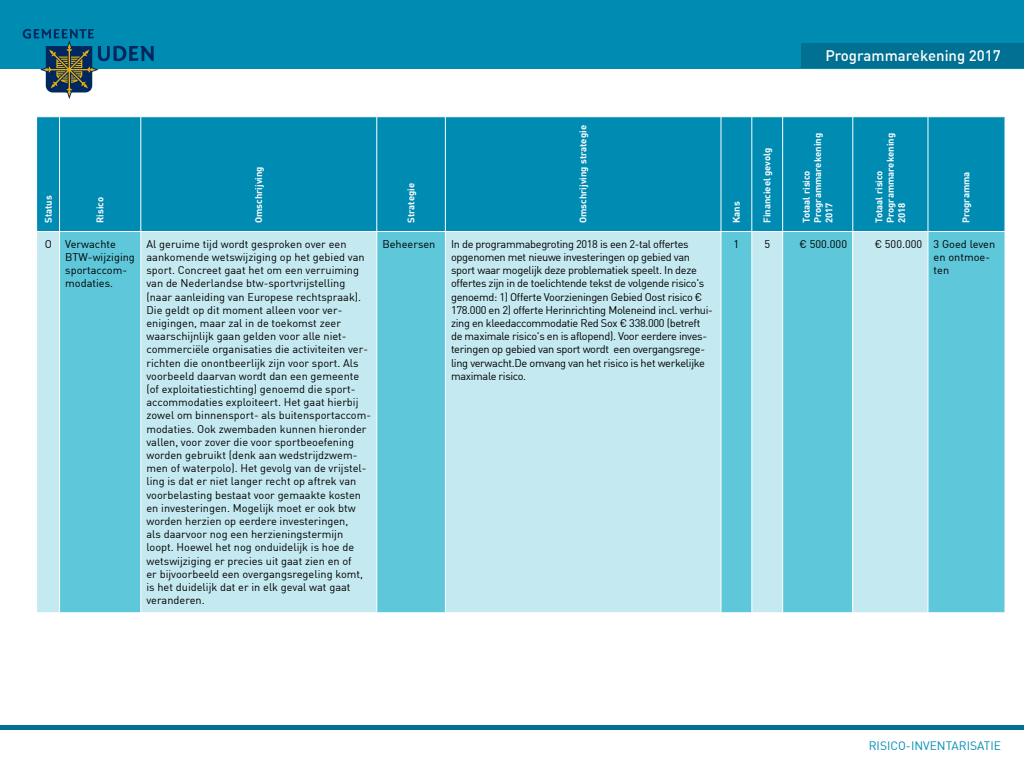
<style>
.page{position:relative;width:1024px;height:768px;background:#fff}
.page>*{position:absolute;margin:0;border:0;box-sizing:border-box;transform-origin:0 0}
.t1{font:500 15px "DIN";color:#fff}
.t2{font:12px "DIN";color:#008bb3}
.t3{font:11px/13.2px "DIN";color:#000}
.t4{font:11px/13.2px "DIN";letter-spacing:-.03em;color:#000}
.t5{font:700 9.5px/11.4px "DIN";color:#fff}
</style>
<div class="page">
<hr style="left:0;top:726px;width:1024px;height:4px;background:#007093">
<div style="left:0;top:0;width:1024px;height:68px;background:#008bb3"></div>
<div style="left:801px;top:43px;width:223px;height:25px;background:#007093"></div>
<svg style="left:23px;top:29px;width:131px;height:70px"></svg>
<div style="left:37px;top:117px;width:968px;height:114px;background:#008bb3"></div>
<div style="left:37px;top:232px;width:22px;height:381px;background:#c5e9f0"></div>
<svg style="left:60px;top:232px;width:945px;height:381px;background:#9fdce7"></svg>
<div style="left:853px;top:232px;width:75px;height:381px;background:#c5e9f0"></div>
<hr style="left:141px;top:232px;width:1px;height:381px;background:#fff">
<hr style="left:377px;top:232px;width:1px;height:381px;background:#fff">
<hr style="left:445px;top:232px;width:1px;height:381px;background:#fff">
<hr style="left:721px;top:232px;width:1px;height:381px;background:#fff">
<hr style="left:752px;top:232px;width:1px;height:381px;background:#fff">
<hr style="left:782px;top:232px;width:1px;height:381px;background:#fff">
<hr style="left:59px;top:117px;width:1px;height:114px;background:#fff">
<hr style="left:141px;top:117px;width:1px;height:114px;background:#fff">
<hr style="left:377px;top:117px;width:1px;height:114px;background:#fff">
<hr style="left:445px;top:117px;width:1px;height:114px;background:#fff">
<hr style="left:721px;top:117px;width:1px;height:114px;background:#fff">
<hr style="left:752px;top:117px;width:1px;height:114px;background:#fff">
<hr style="left:782px;top:117px;width:1px;height:114px;background:#fff">
<hr style="left:853px;top:117px;width:1px;height:114px;background:#fff">
<hr style="left:928px;top:117px;width:1px;height:114px;background:#fff">
<svg style="left:37px;top:116px;width:23px;height:1px"></svg>
<hr style="left:853px;top:232px;width:1px;height:381px;background:#fff">
<hr style="left:928px;top:232px;width:1px;height:381px;background:#fff">
<p class="t5" style="left:42px;top:223px;width:29px;rotate:-90deg">Status</p>
<p class="t5" style="left:94px;top:223px;width:27px;rotate:-90deg">Risico</p>
<p class="t5" style="left:253px;top:223px;width:58px;rotate:-90deg">Omschrijving</p>
<p class="t5" style="left:405px;top:223px;width:41px;rotate:-90deg">Strategie</p>
<p class="t5" style="left:577px;top:223px;width:99px;rotate:-90deg">Omschrijving strategie</p>
<p class="t5" style="left:730px;top:223px;width:23px;rotate:-90deg">Kans</p>
<p class="t5" style="left:761px;top:223px;width:77px;rotate:-90deg">Financieel gevolg</p>
<h1 class="t1" style="left:825px;top:46px;width:177px">Programmarekening 2017</h1>
<p class="t5" style="left:800px;top:223px;width:91px;rotate:-90deg">Totaal risico<br>Programmarekening<br>2017</p>
<p class="t5" style="left:873px;top:223px;width:91px;rotate:-90deg">Totaal risico<br>Programmarekening<br>2018</p>
<p class="t5" style="left:960px;top:223px;width:53px;rotate:-90deg">Programma</p>
<p class="t3" style="left:65px;top:237px;width:71px;text-indent:-20px">O Verwachte<br>BTW-wijziging sportaccom&shy;modaties.</p>
<p class="t3" style="left:146px;top:237px;width:226px">Al geruime tijd wordt gesproken over een aankomende wetswijziging op het gebied van sport. Concreet gaat het om een verruiming van de Nederlandse btw-sportvrijstelling (naar aanleiding van Europese rechtspraak).<br>Die geldt op dit moment alleen voor ver&shy;enigingen, maar zal in de toekomst zeer waarschijnlijk gaan gelden voor alle niet&shy;commerciële organisaties die activiteiten ver&shy;richten die onontbeerlijk zijn voor sport. Als voorbeeld daarvan wordt dan een gemeente (of exploitatiestichting) genoemd die sport&shy;accommodaties exploiteert. Het gaat hierbij zowel om binnensport- als buitensportaccom&shy;modaties. Ook zwembaden kunnen hieronder vallen, voor zover die voor sportbeoefening worden gebruikt (denk aan wedstrijdzwem&shy;men of waterpolo). Het gevolg van de vrijstel&shy;ling is dat er niet langer recht op aftrek van voorbelasting bestaat voor gemaakte kosten en investeringen. Mogelijk moet er ook btw worden herzien op eerdere investeringen,<br>als daarvoor nog een herzieningstermijn loopt. Hoewel het nog onduidelijk is hoe de wetswijziging er precies uit gaat zien en of<br>er bijvoorbeeld een overgangsregeling komt, is het duidelijk dat er in elk geval wat gaat veranderen.</p>
<p class="t3" style="left:382px;top:237px;width:55px">Beheersen</p>
<p class="t4" style="left:451px;top:237px;width:263px">In de programmabegroting 2018 is een 2-tal offertes opgenomen met nieuwe investeringen op gebied van sport waar mogelijk deze problematiek speelt. In deze offertes zijn in de toelichtende tekst de volgende risico's genoemd: 1) Offerte Voorzieningen Gebied Oost risico € 178.000 en 2) offerte Herinrichting Moleneind incl. verhui&shy;zing en kleedaccommodatie Red Sox € 338.000 (betreft de maximale risico's en is aflopend). Voor eerdere inves&shy;teringen op gebied van sport wordt een overgangsrege&shy;ling verwacht.De omvang van het risico is het werkelijke maximale risico.</p>
<p class="t3" style="left:734px;top:237px;width:7px">1</p>
<p class="t3" style="left:764px;top:237px;width:7px">5</p>
<p class="t3" style="left:800px;top:237px;width:49px">€ 500.000</p>
<p class="t3" style="left:934px;top:237px;width:63px;text-indent:-59px">€ 500.000 3 Goed leven en ontmoe&shy;ten</p>
<p class="t2" style="left:869px;top:739px;width:134px">RISICO-INVENTARISATIE</p>
</div>
